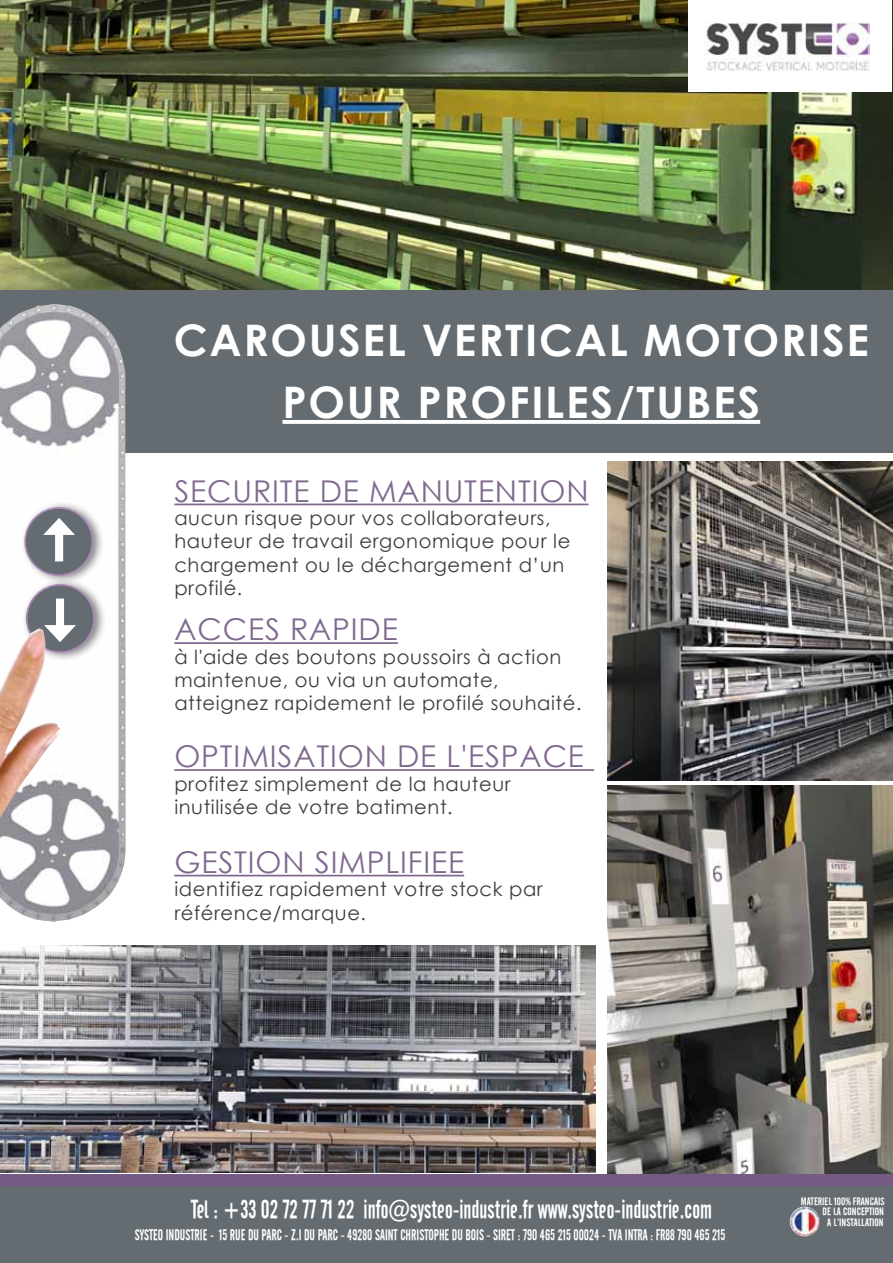
<style>
.page{position:relative;width:893px;height:1263px;background:#fff}
.page>*{position:absolute;margin:0;border:0;box-sizing:border-box;transform-origin:0 0}
.t1{font:700 43.5px/61.5px "Century Gothic";letter-spacing:.04em;color:#fff;text-align:center}
.t2{font:30px "Century Gothic";letter-spacing:.03em;color:#80698f}
.t3{font:25.5px "Cafeta";color:#fff;scale:.85 1}
.t4{font:19.5px/23.4px "Century Gothic";letter-spacing:.03em;color:#3e3d40}
.t5{font:15px "Cafeta";color:#fff;scale:.85 1}
.t6{font:10.5px/10.5px "Cafeta";color:#fff;text-align:right}
</style>
<div class="page">
<div style="left:0;top:1185px;width:893px;height:78px;background:#656c71"></div>
<div style="left:0;top:290px;width:893px;height:162px;background:#656c71"></div>
<svg style="left:283px;top:420px;width:477px;height:4px;background:#fafafa"></svg>
<hr style="left:174px;top:504px;width:415px;height:1px;background:#80698f">
<hr style="left:174px;top:642px;width:224px;height:2px;background:#80698f">
<hr style="left:174px;top:769px;width:420px;height:2px;background:#80698f">
<hr style="left:174px;top:875px;width:290px;height:1px;background:#80698f">
<img style="left:608px;top:461px;width:285px;height:319px">
<div style="left:0;top:1174px;width:893px;height:11px;background:#755b84"></div>
<img style="left:608px;top:785px;width:285px;height:389px">
<img style="left:0;top:0;width:893px;height:290px">
<img style="left:0;top:946px;width:595px;height:227px">
<img style="left:790px;top:1206px;width:30px;height:30px;border-radius:15px">
<div style="left:689px;top:0;width:203px;height:92px;background:#fff"></div>
<img style="left:705px;top:23px;width:165px;height:48px">
<img style="left:0;top:304px;width:126px;height:618px">
<div style="left:20px;top:500px;width:85px;height:85px;background:#000;opacity:.48"></div>
<div style="left:25px;top:508px;width:67px;height:67px;background:#656c71;border-radius:50%"></div>
<div style="left:24px;top:507px;width:69px;height:69px;border:2px solid #ad89b9;border-radius:50%"></div>
<div style="left:55px;top:528px;width:8px;height:33px;background:#fff"></div>
<svg style="left:43px;top:518px;width:32px;height:17px"></svg>
<div style="left:22px;top:577px;width:84px;height:85px;background:#000;opacity:.48"></div>
<div style="left:27px;top:585px;width:67px;height:67px;background:#656c71;border-radius:50%"></div>
<div style="left:26px;top:584px;width:69px;height:69px;border:2px solid #ad89b9;border-radius:50%"></div>
<div style="left:56px;top:599px;width:8px;height:33px;background:#fff"></div>
<svg style="left:44px;top:625px;width:32px;height:16px"></svg>
<img style="left:0;top:628px;width:61px;height:190px">
<h1 class="t1" style="left:174px;top:308px;width:697px">CAROUSEL VERTICAL MOTORISE<br>POUR PROFILES/TUBES</h1>
<h2 class="t2" style="left:174px;top:470px;width:416px">SECURITE DE MANUTENTION</h2>
<p class="t4" style="left:174px;top:506px;width:397px">aucun risque pour vos collaborateurs, hauteur de travail ergonomique pour le chargement ou le déchargement d’un profilé.</p>
<h2 class="t2" style="left:174px;top:608px;width:225px">ACCES RAPIDE</h2>
<p class="t4" style="left:174px;top:644px;width:409px">à l'aide des boutons poussoirs à action maintenue, ou via un automate, atteignez rapidement le profilé souhaité.</p>
<h2 class="t2" style="left:174px;top:735px;width:411px">OPTIMISATION DE L'ESPACE</h2>
<p class="t4" style="left:174px;top:771px;width:338px">profitez simplement de la hauteur inutilisée de votre batiment.</p>
<h2 class="t2" style="left:174px;top:841px;width:291px">GESTION SIMPLIFIEE</h2>
<p class="t4" style="left:174px;top:877px;width:370px">identifiez rapidement votre stock par référence/marque.</p>
<h3 class="t3" style="left:191px;top:1195px;width:614px">Tel : +33 02 72 77 71 22 info@systeo-industrie.fr www.systeo-industrie.com</h3>
<p class="t5" style="left:135px;top:1226px;width:696px">SYSTEO INDUSTRIE - 15 RUE DU PARC - Z.I DU PARC - 49280 SAINT CHRISTOPHE DU BOIS - SIRET : 790 465 215 00024 - TVA INTRA : FR88 790 465 215</p>
<p class="t6" style="left:801px;top:1196px;width:85px">MATERIEL 100% FRANCAIS<br>DE LA CONCEPTION<br>A L’INSTALLATION</p>
</div>
